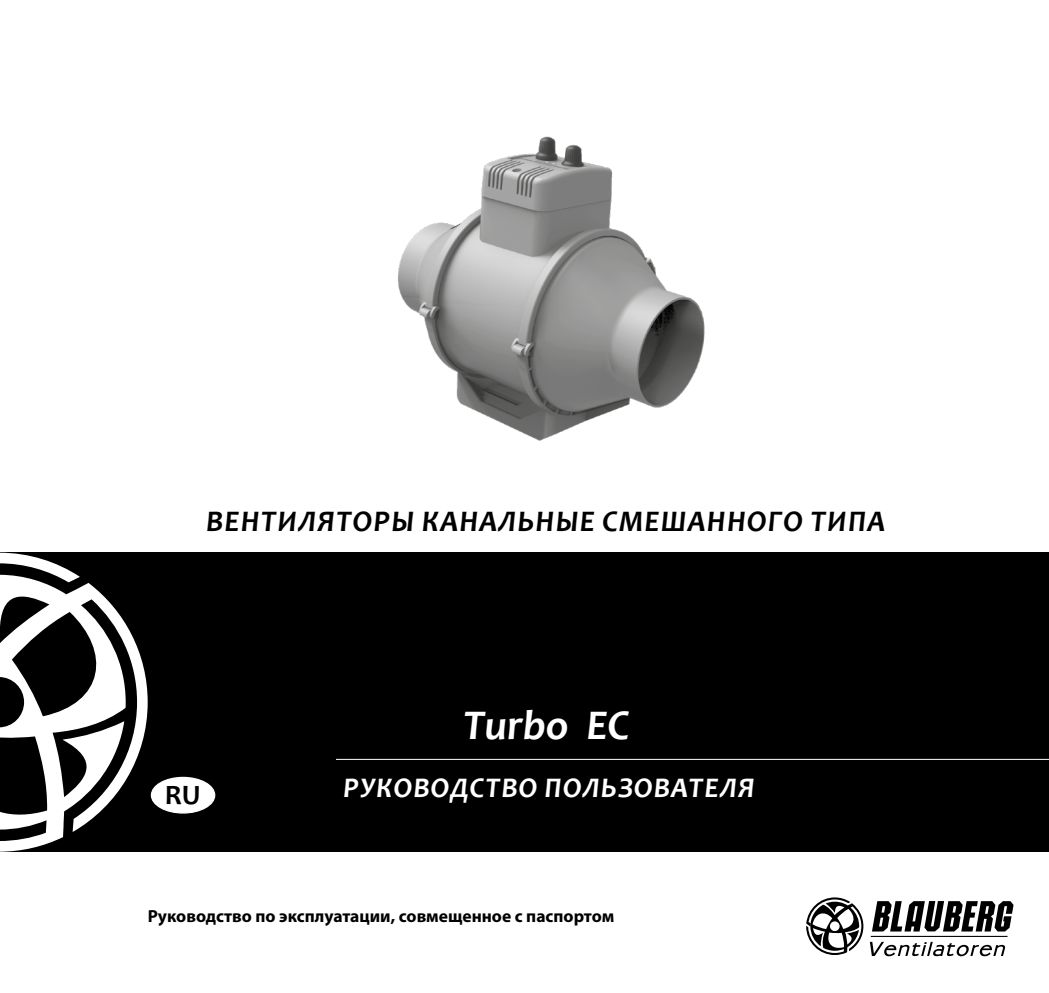
<style>
.page{position:relative;width:1049px;height:993px;background:#fff}
.page>*{position:absolute;margin:0;border:0;box-sizing:border-box;transform-origin:0 0}
.t1{font:italic 700 42.5px "Candara";color:#fff}
.t2{font:italic 700 30px "Candara";letter-spacing:.04em;color:#000}
.t3{font:italic 700 28.5px "Candara";letter-spacing:.04em;color:#fff}
.t4{font:700 17.5px "Myriad Pro";color:#000}
</style>
<div class="page">
<div style="left:0;top:552px;width:1049px;height:299px;background:#000"></div>
<hr style="left:336px;top:758px;width:713px;height:1px;background:#fff">
<svg style="left:806px;top:897px;width:57px;height:57px"></svg>
<svg style="left:872px;top:901px;width:141px;height:30px"></svg>
<hr style="left:871px;top:935px;width:136px;height:1px;background:#000">
<svg style="left:870px;top:941px;width:135px;height:14px"></svg>
<div style="left:151px;top:777px;width:64px;height:35px;background:#fff;border-radius:50%"></div>
<div style="left:151px;top:776px;width:64px;height:37px;border:1px solid #fff;border-radius:50%"></div>
<svg style="left:0;top:552px;width:148px;height:299px"></svg>
<img style="left:398px;top:136px;width:307px;height:305px">
<h2 class="t2" style="left:206px;top:502px;width:681px">ВЕНТИЛЯТОРЫ КАНАЛЬНЫЕ СМЕШАННОГО ТИПА</h2>
<h1 class="t1" style="left:463px;top:698px;width:168px">Turbo EC</h1>
<h3 class="t3" style="left:343px;top:770px;width:413px">РУКОВОДСТВО ПОЛЬЗОВАТЕЛЯ</h3>
<p class="t4" style="left:148px;top:903px;width:468px">Руководство по эксплуатации, совмещенное с паспортом</p>
</div>
